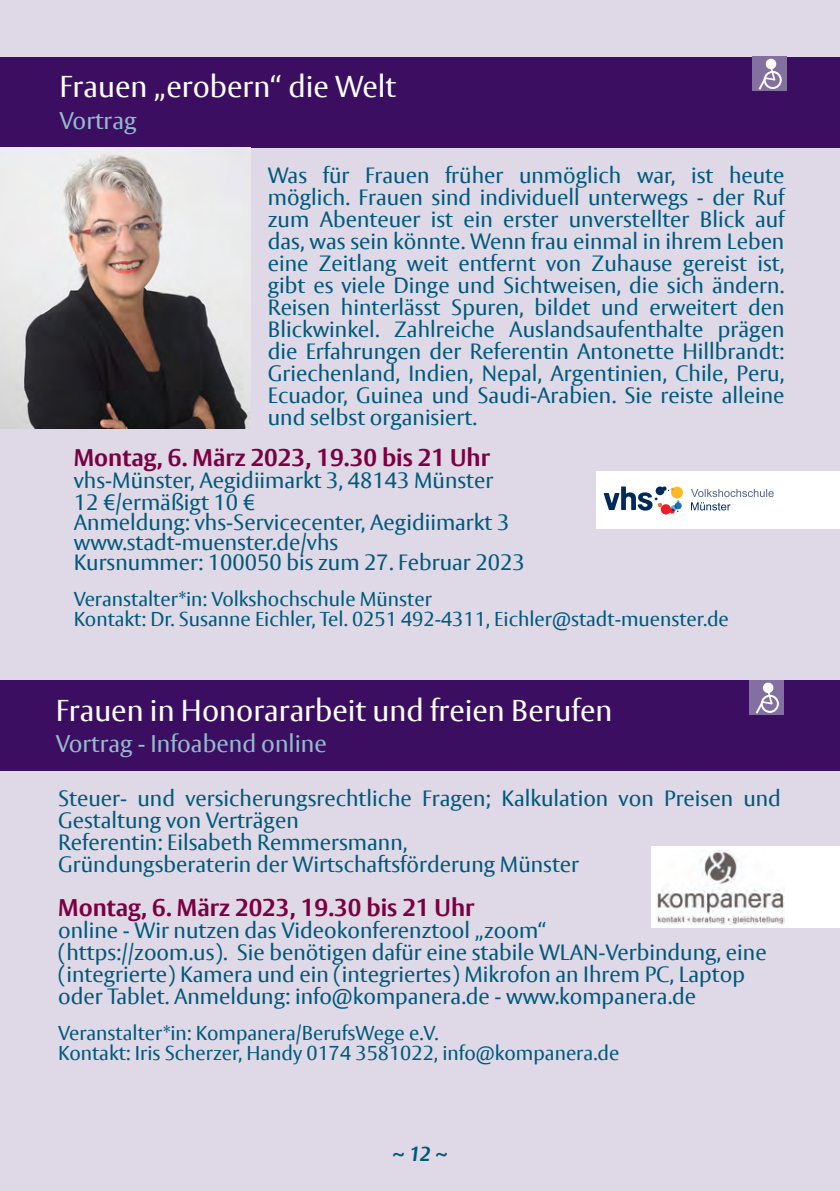
<style>
.page{position:relative;width:840px;height:1191px;background:#fff}
.page>*{position:absolute;margin:0;border:0;box-sizing:border-box;transform-origin:0 0}
.t1{font:30px "Vesta Pro";color:#fff}
.t2{font:700 24px "Vesta Pro";color:#7a0141}
.t3{font:24px "Vesta Pro";color:#95bace}
.t4{font:22px/22px "Vesta Pro";color:#00597a}
.t5{font:20px "Vesta Pro";color:#00597a}
.t6{font:italic 700 20px "Vesta Pro";color:#00597a}
</style>
<div class="page">
<div style="left:0;top:0;width:839px;height:1191px;background:#dfd9e7"></div>
<div style="left:0;top:57px;width:839px;height:90px;background:#3b0e62"></div>
<img style="left:0;top:147px;width:251px;height:282px">
<div style="left:751px;top:57px;width:34px;height:34px;background:#836fa0"></div>
<svg style="left:763px;top:71px;width:18px;height:18px"></svg>
<div style="left:765px;top:59px;width:10px;height:10px;background:#fff;border-radius:50%"></div>
<svg style="left:758px;top:67px;width:17px;height:23px"></svg>
<div style="left:0;top:680px;width:839px;height:91px;background:#3b0e62"></div>
<div style="left:748px;top:680px;width:34px;height:34px;background:#836fa0"></div>
<div style="left:760px;top:695px;width:18px;height:18px;border:2px solid #fff;border-radius:50%"></div>
<div style="left:762px;top:682px;width:11px;height:11px;background:#fff;border-radius:50%"></div>
<svg style="left:755px;top:691px;width:17px;height:22px"></svg>
<div style="left:651px;top:846px;width:188px;height:81px;background:#fff"></div>
<img style="left:656px;top:850px;width:127px;height:74px">
<div style="left:596px;top:471px;width:243px;height:58px;background:#fff"></div>
<svg style="left:603px;top:486px;width:79px;height:28px"></svg>
<svg style="left:691px;top:489px;width:82px;height:21px"></svg>
<p class="t1" style="left:60px;top:68px;width:338px">Frauen „erobern“ die Welt</p>
<p class="t3" style="left:60px;top:106px;width:78px">Vortrag</p>
<p class="t4" style="left:268px;top:164px;width:518px;text-align:justify">Was für Frauen früher unmöglich war, ist heute möglich. Frauen sind individuell unterwegs - der Ruf zum Abenteuer ist ein erster unverstellter Blick auf das, was sein könnte. Wenn frau einmal in ihrem Leben eine Zeitlang weit entfernt von Zuhause gereist ist, gibt es viele Dinge und Sichtweisen, die sich ändern.<br>Reisen hinterlässt Spuren, bildet und erweitert den Blickwinkel. Zahlreiche Auslandsaufenthalte prägen die Erfahrungen der Referentin Antonette Hillbrandt:<br>Griechenland, Indien, Nepal, Argentinien, Chile, Peru, Ecuador, Guinea und Saudi-Arabien. Sie reiste alleine und selbst organisiert.</p>
<p class="t2" style="left:74px;top:442px;width:417px">Montag, 6. März 2023, 19.30 bis 21 Uhr</p>
<p class="t4" style="left:74px;top:469px;width:421px">vhs-Münster, Aegidiimarkt 3, 48143 Münster</p>
<p class="t4" style="left:74px;top:491px;width:183px">12 €/ermäßigt 10 €</p>
<p class="t4" style="left:74px;top:511px;width:437px">Anmeldung: vhs-Servicecenter, Aegidiimarkt 3</p>
<p class="t4" style="left:74px;top:531px;width:266px">www.stadt-muenster.de/vhs</p>
<p class="t4" style="left:74px;top:551px;width:452px">Kursnummer: 100050 bis zum 27. Februar 2023</p>
<p class="t5" style="left:74px;top:587px;width:359px">Veranstalter*in: Volkshochschule Münster</p>
<p class="t5" style="left:74px;top:607px;width:656px">Kontakt: Dr. Susanne Eichler, Tel. 0251 492-4311, Eichler@stadt-muenster.de</p>
<p class="t1" style="left:56px;top:692px;width:557px">Frauen in Honorararbeit und freien Berufen</p>
<p class="t3" style="left:56px;top:729px;width:272px">Vortrag - Infoabend online</p>
<p class="t4" style="left:58px;top:786px;width:724px">Steuer- und versicherungsrechtliche Fragen; Kalkulation von Preisen und<br>Gestaltung von Verträgen</p>
<p class="t4" style="left:58px;top:830px;width:350px">Referentin: Eilsabeth Remmersmann,</p>
<p class="t4" style="left:58px;top:852px;width:522px">Gründungsberaterin der Wirtschaftsförderung Münster</p>
<p class="t2" style="left:58px;top:892px;width:417px">Montag, 6. März 2023, 19.30 bis 21 Uhr</p>
<p class="t4" style="left:58px;top:918px;width:490px">online - Wir nutzen das Videokonferenztool „zoom“</p>
<p class="t4" style="left:58px;top:940px;width:709px">(https://zoom.us). Sie benötigen dafür eine stabile WLAN-Verbindung, eine (integrierte) Kamera und ein (integriertes) Mikrofon an Ihrem PC, Laptop oder Tablet. Anmeldung: info@kompanera.de - www.kompanera.de</p>
<p class="t5" style="left:58px;top:1020px;width:382px">Veranstalter*in: Kompanera/BerufsWege e.V.</p>
<p class="t5" style="left:58px;top:1040px;width:562px">Kontakt: Iris Scherzer, Handy 0174 3581022, info@kompanera.de</p>
<p class="t6" style="left:392px;top:1141px;width:57px">~ 12 ~</p>
</div>
